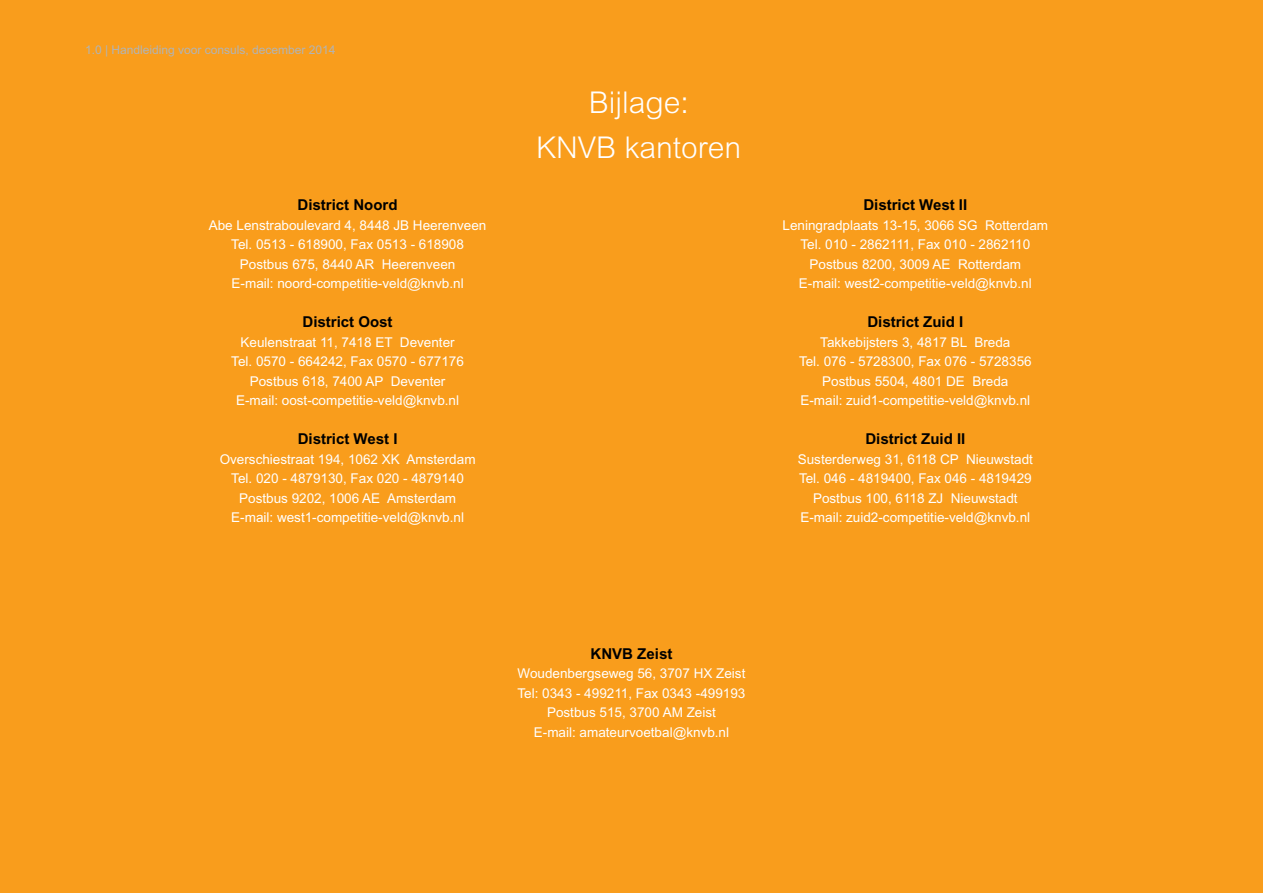
<style>
.page{position:relative;width:1263px;height:893px;background:#f99d1c}
.page>*{position:absolute;margin:0;border:0;box-sizing:border-box;transform-origin:0 0}
.t1{font:300 30px/45px "Arial MT Std";color:#fff;text-align:center}
.t2{font:700 15px "Arial MT Std";color:#000}
.PL{font:13.5px "Arial MT Std";color:#fff}
.t3{font:12px "Arial MT Std";color:#b1b4b6}
</style>
<div class="page">
<p class="t3" style="left:85px;top:43px;width:252px">1.0 | Handleiding voor consuls, december 2014</p>
<h3 class="t2" style="left:298px;top:196px;width:102px">District Noord</h3>
<p class="PL" style="left:209px;top:217px;width:279px">Abe Lenstraboulevard 4, 8448 JB Heerenveen</p>
<p class="PL" style="left:231px;top:237px;width:234px">Tel. 0513 - 618900, Fax 0513 - 618908</p>
<p class="PL" style="left:240px;top:256px;width:217px">Postbus 675, 8440 AR Heerenveen</p>
<p class="PL" style="left:232px;top:276px;width:234px">E-mail: noord-competitie-veld@knvb.nl</p>
<h3 class="t2" style="left:303px;top:313px;width:92px">District Oost</h3>
<p class="PL" style="left:241px;top:334px;width:216px">Keulenstraat 11, 7418 ET Deventer</p>
<p class="PL" style="left:231px;top:354px;width:234px">Tel. 0570 - 664242, Fax 0570 - 677176</p>
<p class="PL" style="left:250px;top:373px;width:197px">Postbus 618, 7400 AP Deventer</p>
<p class="PL" style="left:236px;top:393px;width:225px">E-mail: oost-competitie-veld@knvb.nl</p>
<h3 class="t2" style="left:298px;top:430px;width:101px">District West I</h3>
<p class="PL" style="left:220px;top:451px;width:257px">Overschiestraat 194, 1062 XK Amsterdam</p>
<p class="PL" style="left:231px;top:471px;width:234px">Tel. 020 - 4879130, Fax 020 - 4879140</p>
<p class="PL" style="left:239px;top:490px;width:218px">Postbus 9202, 1006 AE Amsterdam</p>
<p class="PL" style="left:231px;top:510px;width:234px">E-mail: west1-competitie-veld@knvb.nl</p>
<h1 class="t1" style="left:536px;top:79px;width:207px">Bijlage:<br>KNVB kantoren</h1>
<h3 class="t2" style="left:863px;top:196px;width:105px">District West II</h3>
<p class="PL" style="left:782px;top:217px;width:267px">Leningradplaats 13-15, 3066 SG Rotterdam</p>
<p class="PL" style="left:800px;top:237px;width:231px">Tel. 010 - 2862111, Fax 010 - 2862110</p>
<p class="PL" style="left:809px;top:256px;width:213px">Postbus 8200, 3009 AE Rotterdam</p>
<p class="PL" style="left:799px;top:276px;width:234px">E-mail: west2-competitie-veld@knvb.nl</p>
<h3 class="t2" style="left:867px;top:313px;width:97px">District Zuid I</h3>
<p class="PL" style="left:820px;top:334px;width:192px">Takkebijsters 3, 4817 BL Breda</p>
<p class="PL" style="left:799px;top:354px;width:234px">Tel. 076 - 5728300, Fax 076 - 5728356</p>
<p class="PL" style="left:822px;top:373px;width:188px">Postbus 5504, 4801 DE Breda</p>
<p class="PL" style="left:800px;top:393px;width:231px">E-mail: zuid1-competitie-veld@knvb.nl</p>
<h3 class="t2" style="left:865px;top:430px;width:102px">District Zuid II</h3>
<p class="PL" style="left:798px;top:451px;width:237px">Susterderweg 31, 6118 CP Nieuwstadt</p>
<p class="PL" style="left:799px;top:471px;width:234px">Tel. 046 - 4819400, Fax 046 - 4819429</p>
<p class="PL" style="left:813px;top:490px;width:206px">Postbus 100, 6118 ZJ Nieuwstadt</p>
<p class="PL" style="left:800px;top:510px;width:231px">E-mail: zuid2-competitie-veld@knvb.nl</p>
<h3 class="t2" style="left:591px;top:644px;width:83px">KNVB Zeist</h3>
<p class="PL" style="left:517px;top:666px;width:229px">Woudenbergseweg 56, 3707 HX Zeist</p>
<p class="PL" style="left:517px;top:685px;width:229px">Tel: 0343 - 499211, Fax 0343 -499193</p>
<p class="PL" style="left:547px;top:705px;width:170px">Postbus 515, 3700 AM Zeist</p>
<p class="PL" style="left:534px;top:724px;width:197px">E-mail: amateurvoetbal@knvb.nl</p>
</div>
